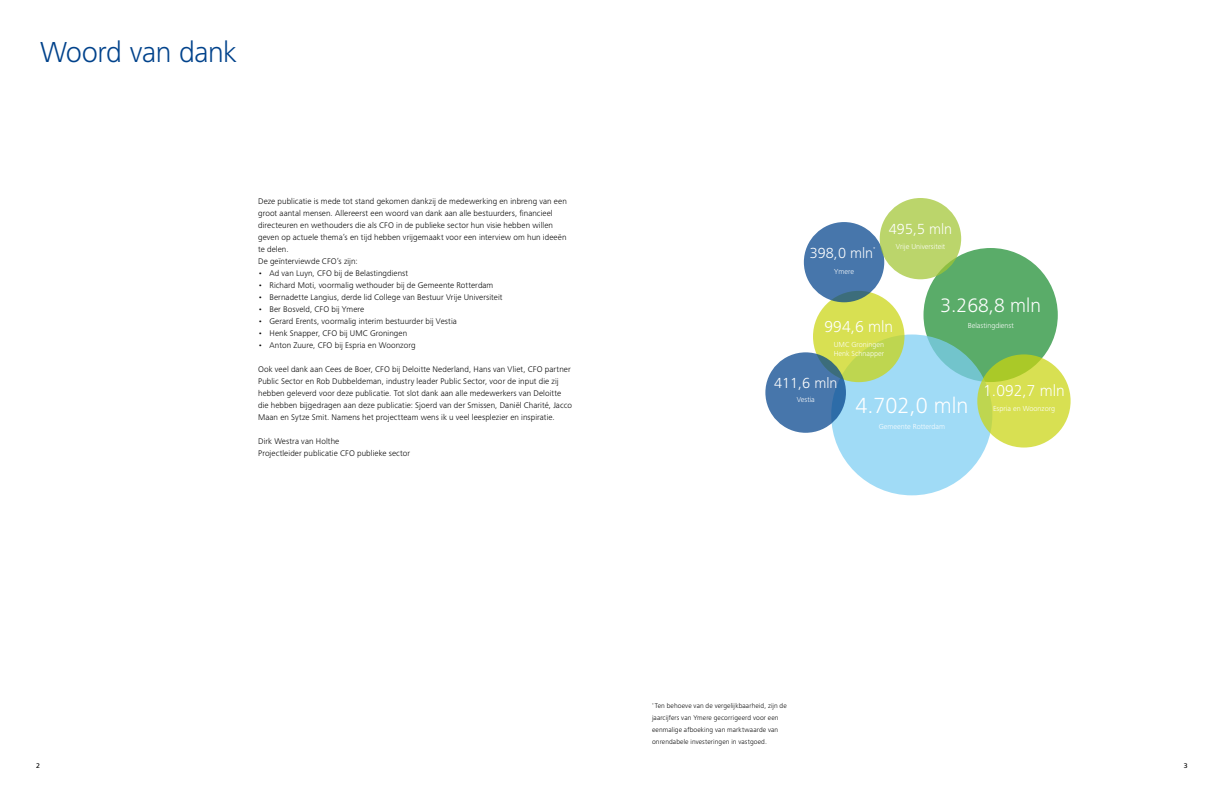
<style>
.page{position:relative;width:1224px;height:792px;background:#fff}
.page>*{position:absolute;margin:0;border:0;box-sizing:border-box;transform-origin:0 0}
.t1{font:300 30px "Frutiger Next Pro";letter-spacing:-.02em;color:#01428b}
.t2{font:300 22.7px "Frutiger Next Pro";color:#fff}
.t3{font:300 20.2px "Frutiger Next Pro";color:#fff}
.t4{font:300 16.4px "Frutiger Next Pro";color:#fff}
.t5{font:300 15.1px "Frutiger Next Pro";color:#fff}
.t6{font:300 8.5px/12px "Frutiger Next Pro";letter-spacing:.01em;color:#000}
.t7{font:300 7.6px/8.8px "Frutiger Next Pro";color:#fff}
.t8{font:300 7px/12px "Frutiger Next Pro";letter-spacing:.015em;color:#000}
.t9{font:500 7px "Frutiger Next Pro";color:#000}
.t10{font:300 5.9px "Frutiger Next Pro";color:#fff}
</style>
<div class="page">
<div style="left:924px;top:248px;width:134px;height:134px;background:#5aac69;border-radius:50%"></div>
<div style="left:831px;top:335px;width:161px;height:160px;background:#a0dbf6;border-radius:50%"></div>
<svg style="left:977px;top:354px;width:94px;height:94px;background:#cfdc4e"></svg>
<svg style="left:813px;top:291px;width:91px;height:91px;background:#d0dd51"></svg>
<div style="left:804px;top:222px;width:80px;height:80px;background:#4776ab;border-radius:50%"></div>
<div style="left:880px;top:198px;width:81px;height:81px;background:#bbd56b;border-radius:50%"></div>
<svg style="left:765px;top:352px;width:81px;height:81px;background:#4777a9"></svg>
<h1 class="t1" style="left:40px;top:35px;width:198px">Woord van dank</h1>
<p class="t6" style="left:258px;top:195px;width:310px">Deze publicatie is mede tot stand gekomen dankzij de medewerking en inbreng van een groot aantal mensen. Allereerst een woord van dank aan alle bestuurders, financieel directeuren en wethouders die als CFO in de publieke sector hun visie hebben willen geven op actuele thema’s en tijd hebben vrijgemaakt voor een interview om hun ideeën te delen.<br>De geïnterviewde CFO’s zijn:</p>
<p class="t6" style="left:258px;top:267px;width:152px">• Ad van Luyn, CFO bij de Belastingdienst</p>
<p class="t6" style="left:258px;top:279px;width:237px">• Richard Moti, voormalig wethouder bij de Gemeente Rotterdam</p>
<p class="t6" style="left:258px;top:291px;width:246px">• Bernadette Langius, derde lid College van Bestuur Vrije Universiteit</p>
<p class="t6" style="left:258px;top:303px;width:108px">• Ber Bosveld, CFO bij Ymere</p>
<p class="t6" style="left:258px;top:315px;width:200px">• Gerard Erents, voormalig interim bestuurder bij Vestia</p>
<p class="t6" style="left:258px;top:327px;width:151px">• Henk Snapper, CFO bij UMC Groningen</p>
<p class="t6" style="left:258px;top:339px;width:159px">• Anton Zuure, CFO bij Espria en Woonzorg</p>
<p class="t6" style="left:258px;top:363px;width:315px">Ook veel dank aan Cees de Boer, CFO bij Deloitte Nederland, Hans van Vliet, CFO partner Public Sector en Rob Dubbeldeman, industry leader Public Sector, voor de input die zij hebben geleverd voor deze publicatie. Tot slot dank aan alle medewerkers van Deloitte die hebben bijgedragen aan deze publicatie: Sjoerd van der Smissen, Daniël Charité, Jacco Maan en Sytze Smit. Namens het projectteam wens ik u veel leesplezier en inspiratie.</p>
<p class="t6" style="left:258px;top:435px;width:154px">Dirk Westra van Holthe<br>Projectleider publicatie CFO publieke sector</p>
<p class="t10" style="left:873px;top:245px;width:4px">*</p>
<h3 class="t5" style="left:810px;top:245px;width:65px">398,0 mln</h3>
<p class="t7" style="left:834px;top:267px;width:21px">Ymere</p>
<h3 class="t5" style="left:889px;top:220px;width:65px">495,5 mln</h3>
<p class="t7" style="left:896px;top:242px;width:51px">Vrĳe Universiteit</p>
<h3 class="t4" style="left:825px;top:317px;width:70px">994,6 mln</h3>
<p class="t7" style="left:834px;top:340px;width:52px">UMC Groningen<br>Henk Schnapper</p>
<h3 class="t3" style="left:941px;top:294px;width:102px">3.268,8 mln</h3>
<p class="t7" style="left:968px;top:321px;width:47px">Belastingdienst</p>
<h3 class="t5" style="left:774px;top:374px;width:65px">411,6 mln</h3>
<p class="t7" style="left:797px;top:395px;width:20px">Vestia</p>
<h2 class="t2" style="left:855px;top:392px;width:114px">4.702,0 mln</h2>
<p class="t7" style="left:879px;top:422px;width:68px">Gemeente Rotterdam</p>
<h3 class="t4" style="left:983px;top:382px;width:83px">1.092,7 mln</h3>
<p class="t7" style="left:993px;top:404px;width:63px">Espria en Woonzorg</p>
<p class="t8" style="left:652px;top:700px;width:136px"><sup>*</sup> Ten behoeve van de vergelijkbaarheid, zijn de jaarcijfers van Ymere gecorrigeerd voor een eenmalige afboeking van marktwaarde van onrendabele investeringen in vastgoed.</p>
<p class="t9" style="left:36px;top:762px;width:5px">2</p>
<p class="t9" style="left:1184px;top:762px;width:5px">3</p>
</div>
